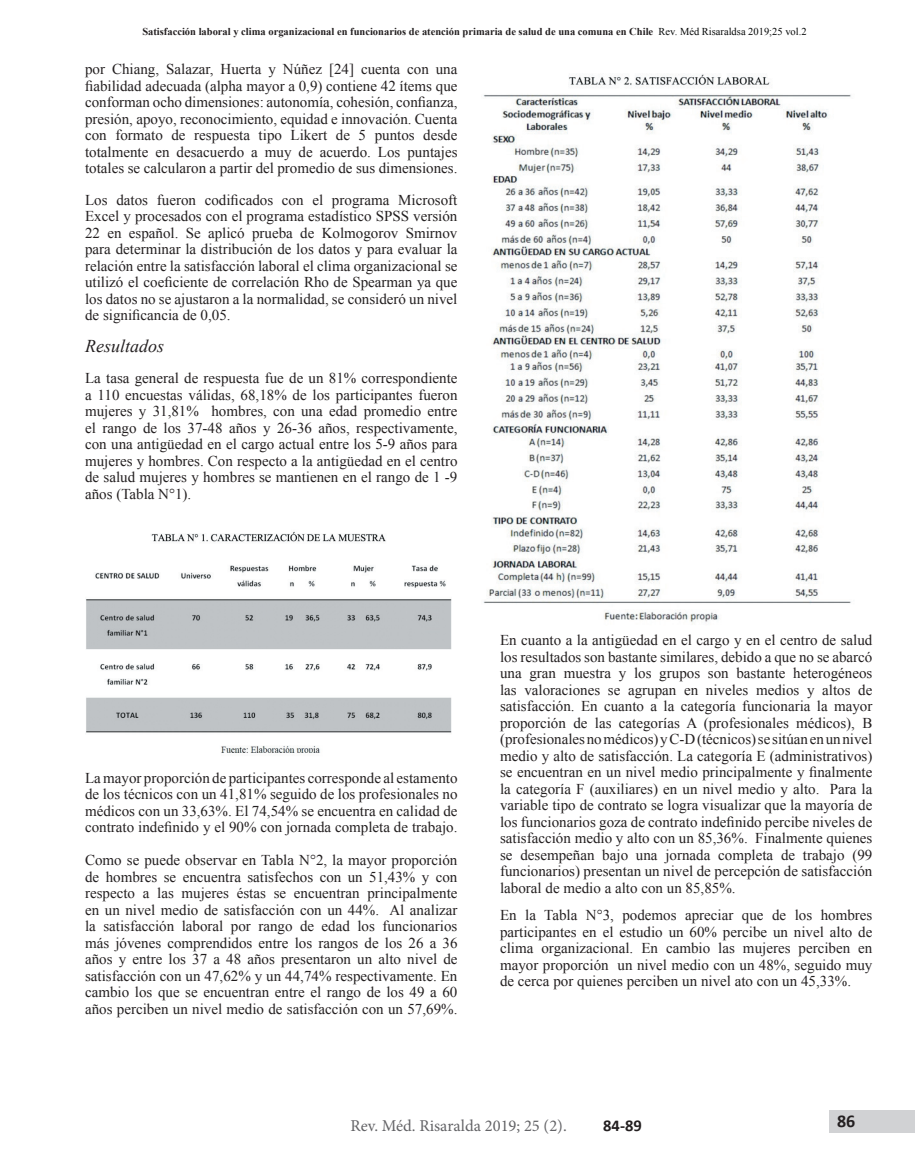
<style>
.page{position:relative;width:915px;height:1170px;background:#fff}
.page>*{position:absolute;margin:0;border:0;box-sizing:border-box;transform-origin:0 0}
.t1{font:italic 18px "Times New Roman";color:#231f20}
.t2{font:700 18px "Calibri";color:#231f20}
.t3{font:16.5px "Minion Pro";color:#636366}
.t4{font:700 16.5px "Calibri";color:#231f20}
.t5{font:15px/16.5px "Times New Roman";color:#231f20;text-align:justify}
.t6{font:700 10.5px "Times New Roman";color:#231f20}
.s1{font-weight:400;color:#070909}
</style>
<div class="page">
<img style="left:86px;top:531px;width:365px;height:222px">
<img style="left:483px;top:74px;width:368px;height:551px">
<div style="left:829px;top:1110px;width:85px;height:22px;background:#d1d2d4"></div>
<p class="t6" style="left:142px;top:24px;width:665px">Satisfacción laboral y clima organizacional en funcionarios de atención primaria de salud de una comuna en Chile <span class="s1">Rev. Méd Risaraldsa 2019;25 vol.2</span></p>
<p class="t5" style="left:85px;top:61px;width:374px">por Chiang, Salazar, Huerta y Núñez [24] cuenta con una fiabilidad adecuada (alpha mayor a 0,9) contiene 42 ítems que conforman ocho dimensiones: autonomía, cohesión, confianza, presión, apoyo, reconocimiento, equidad e innovación. Cuenta con formato de respuesta tipo Likert de 5 puntos desde totalmente en desacuerdo a muy de acuerdo. Los puntajes totales se calcularon a partir del promedio de sus dimensiones.</p>
<p class="t5" style="left:85px;top:191px;width:374px">Los datos fueron codificados con el programa Microsoft Excel y procesados con el programa estadístico SPSS versión 22 en español. Se aplicó prueba de Kolmogorov Smirnov para determinar la distribución de los datos y para evaluar la relación entre la satisfacción laboral el clima organizacional se utilizó el coeficiente de correlación Rho de Spearman ya que los datos no se ajustaron a la normalidad, se consideró un nivel de significancia de 0,05.</p>
<p class="t1" style="left:85px;top:333px;width:81px">Resultados</p>
<p class="t5" style="left:85px;top:370px;width:374px">La tasa general de respuesta fue de un 81% correspondiente a 110 encuestas válidas, 68,18% de los participantes fueron mujeres y 31,81% hombres, con una edad promedio entre el rango de los 37-48 años y 26-36 años, respectivamente, con una antigüedad en el cargo actual entre los 5-9 años para mujeres y hombres. Con respecto a la antigüedad en el centro de salud mujeres y hombres se mantienen en el rango de 1 -9 años (Tabla N°1).</p>
<p class="t5" style="left:85px;top:769px;width:374px">La mayor proporción de participantes corresponde al estamento de los técnicos con un 41,81% seguido de los profesionales no médicos con un 33,63%. El 74,54% se encuentra en calidad de contrato indefinido y el 90% con jornada completa de trabajo.</p>
<p class="t5" style="left:85px;top:851px;width:374px">Como se puede observar en Tabla N°2, la mayor proporción de hombres se encuentra satisfechos con un 51,43% y con respecto a las mujeres éstas se encuentran principalmente en un nivel medio de satisfacción con un 44%. Al analizar la satisfacción laboral por rango de edad los funcionarios más jóvenes comprendidos entre los rangos de los 26 a 36 años y entre los 37 a 48 años presentaron un alto nivel de satisfacción con un 47,62% y un 44,74% respectivamente. En cambio los que se encuentran entre el rango de los 49 a 60 años perciben un nivel medio de satisfacción con un 57,69%.</p>
<p class="t5" style="left:500px;top:631px;width:374px">En cuanto a la antigüedad en el cargo y en el centro de salud los resultados son bastante similares, debido a que no se abarcó una gran muestra y los grupos son bastante heterogéneos las valoraciones se agrupan en niveles medios y altos de satisfacción. En cuanto a la categoría funcionaria la mayor proporción de las categorías A (profesionales médicos), B (profesionales no médicos) y C-D (técnicos) se sitúan en un nivel medio y alto de satisfacción. La categoría E (administrativos) se encuentran en un nivel medio principalmente y finalmente la categoría F (auxiliares) en un nivel medio y alto. Para la variable tipo de contrato se logra visualizar que la mayoría de los funcionarios goza de contrato indefinido percibe niveles de satisfacción medio y alto con un 85,36%. Finalmente quienes se desempeñan bajo una jornada completa de trabajo (99 funcionarios) presentan un nivel de percepción de satisfacción laboral de medio a alto con un 85,85%.</p>
<p class="t5" style="left:500px;top:906px;width:374px">En la Tabla N°3, podemos apreciar que de los hombres participantes en el estudio un 60% percibe un nivel alto de clima organizacional. En cambio las mujeres perciben en mayor proporción un nivel medio con un 48%, seguido muy de cerca por quienes perciben un nivel ato con un 45,33%.</p>
<p class="t3" style="left:350px;top:1114px;width:218px">Rev. Méd. Risaralda 2019; 25 (2).</p>
<p class="t2" style="left:836px;top:1109px;width:20px">86</p>
<p class="t4" style="left:603px;top:1115px;width:40px">84-89</p>
</div>
